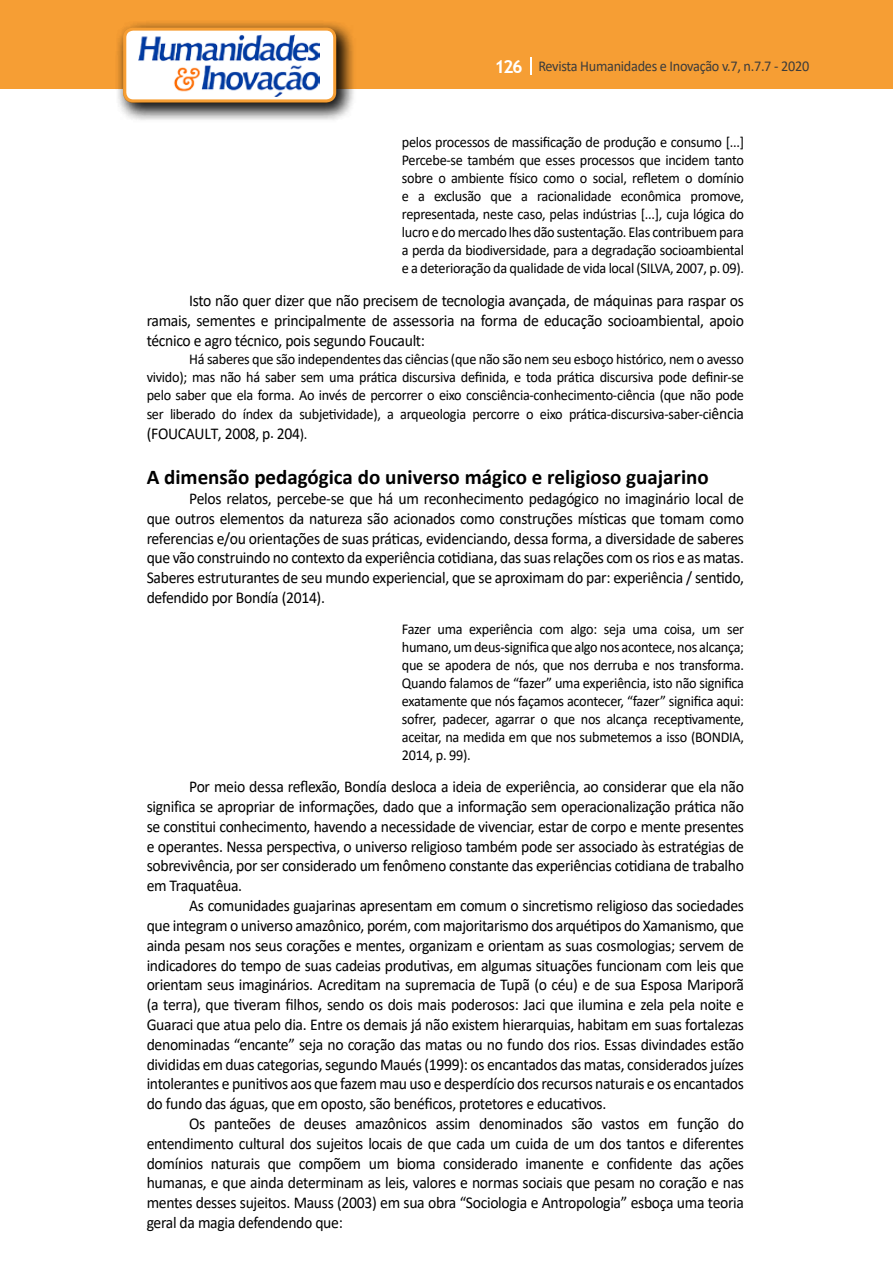
<style>
.page{position:relative;width:893px;height:1263px;background:#fff}
.page>*{position:absolute;margin:0;border:0;box-sizing:border-box;transform-origin:0 0}
.t1{font:700 21px "Calibri";color:#000}
.t2{font:16.5px/19.8px "Calibri";letter-spacing:-.02em;color:#000;text-align:justify;scale:.95 1}
.t3{font:15px/18px "Calibri";letter-spacing:-.02em;color:#000;text-align:justify;scale:.95 1}
.t4{font:15px "Calibri";letter-spacing:-.02em;color:#3c3c3b;scale:.95 1}
.s1{font-family:"Trebuchet MS";font-weight:700;font-size:18px;color:#fff}
.s2{font-size:16.5px}
.s3{font-size:15px}
</style>
<div class="page">
<div style="left:0;top:0;width:893px;height:88px;background:#f69e34"></div>
<svg style="left:530px;top:57px;width:2px;height:18px"></svg>
<div style="left:115px;top:19px;width:241px;height:103px;background:#000;opacity:.75"></div>
<div style="left:125px;top:29px;width:210px;height:72px;background:#fff;border-radius:9px"></div>
<img style="left:139px;top:35px;width:180px;height:62px">
<div style="left:123px;top:28px;width:213px;height:74px;border:3px solid #f69e34;border-radius:9px"></div>
<p class="t4" style="left:495px;top:56px;width:333px"><span class="s1">126</span> Revista Humanidades e Inovação v.7, n.7.7 - 2020</p>
<p class="t3" style="left:402px;top:133px;width:362px">pelos processos de massificação de produção e consumo [...] Percebe-se também que esses processos que incidem tanto sobre o ambiente físico como o social, refletem o domínio e a exclusão que a racionalidade econômica promove, representada, neste caso, pelas indústrias [...], cuja lógica do lucro e do mercado lhes dão sustentação. Elas contribuem para a perda da biodiversidade, para a degradação socioambiental e a deterioração da qualidade de vida local (SILVA, 2007, p. 09).</p>
<p class="t2" style="left:147px;top:290px;width:630px;text-indent:43px">Isto não quer dizer que não precisem de tecnologia avançada, de máquinas para raspar os ramais, sementes e principalmente de assessoria na forma de educação socioambiental, apoio técnico e agro técnico, pois segundo Foucault:</p>
<p class="t3" style="left:147px;top:349px;width:630px;text-indent:43px">Há saberes que são independentes das ciências (que não são nem seu esboço histórico, nem o avesso vivido); mas não há saber sem uma prática discursiva definida, e toda prática discursiva pode definir-se pelo saber que ela forma. Ao invés de percorrer o eixo consciência-conhecimento-ciência (que não pode</p>
<p class="t3" style="left:147px;top:405px;width:630px">ser liberado do índex da subjetividade), a arqueologia percorre o eixo prática-discursiva-saber-ci<span class="s2">ência</span></p>
<p class="t2" style="left:147px;top:423px;width:171px">(FOUCAULT, 2008, p. 204<span class="s3">).</span></p>
<p class="t1" style="left:147px;top:462px;width:564px">A dimensão pedagógica do universo mágico e religioso guajarino</p>
<p class="t2" style="left:147px;top:488px;width:630px;text-indent:43px">Pelos relatos, percebe-se que há um reconhecimento pedagógico no imaginário local de que outros elementos da natureza são acionados como construções místicas que tomam como referencias e/ou orientações de suas práticas, evidenciando, dessa forma, a diversidade de saberes que vão construindo no contexto da experiência cotidiana, das suas relações com os rios e as matas.<br>Saberes estruturantes de seu mundo experiencial, que se aproximam do par: experiência / sentido, defendido por Bondía (2014).</p>
<p class="t3" style="left:402px;top:619px;width:362px">Fazer uma experiência com algo: seja uma coisa, um ser humano, um deus-significa que algo nos acontece, nos alcança; que se apodera de nós, que nos derruba e nos transforma.<br>Quando falamos de “fazer” uma experiência, isto não significa exatamente que nós façamos acontecer, “fazer” significa aqui: sofrer, padecer, agarrar o que nos alcança receptivamente, aceitar, na medida em que nos submetemos a isso (BONDIA, 2014, p. 99).</p>
<p class="t2" style="left:147px;top:776px;width:630px;text-indent:43px">Por meio dessa reflexão, Bondía desloca a ideia de experiência, ao considerar que ela não significa se apropriar de informações, dado que a informação sem operacionalização prática não se constitui conhecimento, havendo a necessidade de vivenciar, estar de corpo e mente presentes e operantes. Nessa perspectiva, o universo religioso também pode ser associado às estratégias de sobrevivência, por ser considerado um fenômeno constante das experiências cotidiana de trabalho em Traquatêua.</p>
<p class="t2" style="left:147px;top:895px;width:630px;text-indent:43px">As comunidades guajarinas apresentam em comum o sincretismo religioso das sociedades que integram o universo amazônico, porém, com majoritarismo dos arquétipos do Xamanismo, que ainda pesam nos seus corações e mentes, organizam e orientam as suas cosmologias; servem de indicadores do tempo de suas cadeias produtivas, em algumas situações funcionam com leis que orientam seus imaginários. Acreditam na supremacia de Tupã (o céu) e de sua Esposa Mariporã (a terra), que tiveram filhos, sendo os dois mais poderosos: Jaci que ilumina e zela pela noite e Guaraci que atua pelo dia. Entre os demais já não existem hierarquias, habitam em suas fortalezas denominadas “encante” seja no coração das matas ou no fundo dos rios. Essas divindades estão divididas em duas categorias, segundo Maués (1999): os encantados das matas, considerados juízes intolerantes e punitivos aos que fazem mau uso e desperdício dos recursos naturais e os encantados do fundo das águas, que em oposto, são benéficos, protetores e educativos.</p>
<p class="t2" style="left:147px;top:1113px;width:630px;text-indent:43px">Os panteões de deuses amazônicos assim denominados são vastos em função do entendimento cultural dos sujeitos locais de que cada um cuida de um dos tantos e diferentes domínios naturais que compõem um bioma considerado imanente e confidente das ações humanas, e que ainda determinam as leis, valores e normas sociais que pesam no coração e nas mentes desses sujeitos. Mauss (2003) em sua obra “Sociologia e Antropologia” esboça uma teoria geral da magia defendendo que:</p>
</div>
